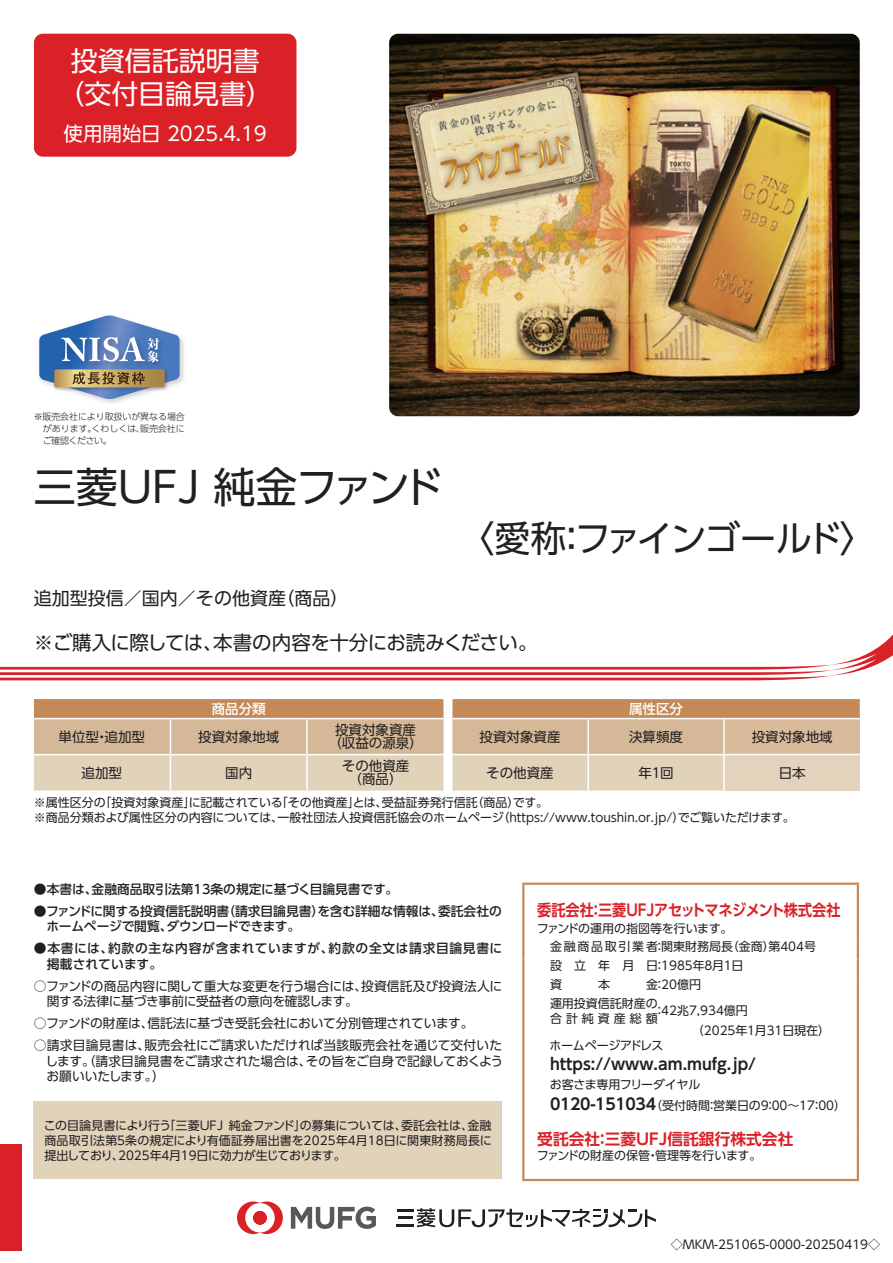
<style>
.page{position:relative;width:893px;height:1263px;background:#fff}
.page>*{position:absolute;margin:0;border:0;box-sizing:border-box;transform-origin:0 0}
.t1{font:42px "UD Shin Go Pro";letter-spacing:-.14em;color:#231f20}
.t2{font:36px "UD Shin Go Pro";letter-spacing:-.065em;color:#231f20}
.t3{font:27px/33px "UD Shin Go Pro";color:#fff;text-align:center}
.t4{font:19.5px "UD Shin Go Pro";letter-spacing:-.025em;color:#231f20}
.t5{font:19.5px "UD Shin Go Pro";color:#fff}
.t6{font:18px "UD Shin Go Pro";color:#231f20}
.t7{font:700 15.75px "UD Shin Go Pro De";letter-spacing:-.045em;color:#da2128;scale:.9 1}
.t8{font:700 15.75px "UD Shin Go Pro De";color:#231f20}
.t9{font:700 15.75px "UD Shin Go Pro De";letter-spacing:-.01em;color:#da2128}
.t10{font:13.5px/13.5px "UD Shin Go Pro";color:#231f20;text-align:center}
.t11{font:500 13.5px "UD Shin Go Pro";color:#fff}
.t12{font:12.75px/15.8px "UD Shin Go Pro";letter-spacing:-.01em;color:#231f20}
.t13{font:500 12.75px/15.8px "UD Shin Go Pro";color:#231f20}
.t14{font:500 12.75px/15.8px "UD Shin Go Pro";letter-spacing:.045em;color:#231f20}
.t15{font:12px/18.8px "UD Shin Go Pro";color:#231f20}
.t16{font:12px "UD Shin Go Pro";letter-spacing:-.03em;color:#231f20}
.t17{font:12px "UD Shin Go Pro";letter-spacing:.335em;color:#231f20}
.t18{font:300 9px/12px "UD Shin Go Pro";letter-spacing:-.01em;color:#231f20;text-align:justify}
.s1{font-family:"UD Shin Go Pro De";font-weight:700;font-size:15.75px}
</style>
<div class="page">
<svg style="left:0;top:634px;width:893px;height:46px"></svg>
<svg style="left:34px;top:699px;width:826px;height:91px;background:#d6b897"></svg>
<div style="left:724px;top:754px;width:136px;height:36px;background:#e3d2bc"></div>
<hr style="left:34px;top:718px;width:136px;height:1px;background:#fff">
<hr style="left:170px;top:718px;width:137px;height:1px;background:#fff">
<hr style="left:170px;top:719px;width:1px;height:35px;background:#fff">
<hr style="left:307px;top:718px;width:136px;height:1px;background:#fff">
<hr style="left:306px;top:719px;width:2px;height:35px;background:#fff">
<hr style="left:452px;top:718px;width:136px;height:1px;background:#fff">
<hr style="left:588px;top:718px;width:136px;height:1px;background:#fff">
<hr style="left:587px;top:719px;width:2px;height:35px;background:#fff">
<hr style="left:724px;top:718px;width:136px;height:1px;background:#fff">
<hr style="left:723px;top:719px;width:2px;height:35px;background:#fff">
<hr style="left:34px;top:754px;width:136px;height:1px;background:#fff">
<hr style="left:170px;top:754px;width:137px;height:1px;background:#fff">
<hr style="left:170px;top:755px;width:1px;height:36px;background:#fff">
<hr style="left:307px;top:754px;width:136px;height:1px;background:#fff">
<hr style="left:306px;top:755px;width:2px;height:36px;background:#fff">
<hr style="left:452px;top:754px;width:136px;height:1px;background:#fff">
<hr style="left:588px;top:754px;width:136px;height:1px;background:#fff">
<hr style="left:587px;top:755px;width:2px;height:36px;background:#fff">
<hr style="left:724px;top:754px;width:136px;height:1px;background:#fff">
<hr style="left:723px;top:755px;width:2px;height:36px;background:#fff">
<div style="left:34px;top:1101px;width:468px;height:78px;background:#e1d2ba"></div>
<img style="left:389px;top:34px;width:471px;height:382px">
<div style="left:35px;top:35px;width:260px;height:120px;background:#da2128;border-radius:8px"></div>
<div style="left:34px;top:34px;width:262px;height:123px;border:3px solid #da2128;border-radius:8px"></div>
<div style="left:0;top:1144px;width:21px;height:107px;background:#da2128"></div>
<hr style="left:396px;top:1224px;width:18px;height:3px;background:#231f20">
<svg style="left:397px;top:1208px;width:259px;height:19px"></svg>
<svg style="left:291px;top:1206px;width:85px;height:23px"></svg>
<svg style="left:237px;top:1201px;width:46px;height:33px"></svg>
<hr style="left:522px;top:882px;width:337px;height:3px;background:#c38a57">
<hr style="left:522px;top:885px;width:2px;height:56px;background:#c38a57">
<hr style="left:857px;top:885px;width:2px;height:56px;background:#c38a57">
<svg style="left:522px;top:941px;width:2px;height:56px"></svg>
<svg style="left:857px;top:941px;width:2px;height:56px"></svg>
<hr style="left:522px;top:997px;width:2px;height:27px;background:#c38a57">
<hr style="left:857px;top:997px;width:2px;height:27px;background:#c38a57">
<svg style="left:522px;top:1024px;width:2px;height:15px"></svg>
<svg style="left:857px;top:1024px;width:2px;height:15px"></svg>
<hr style="left:522px;top:1039px;width:2px;height:92px;background:#c38a57">
<hr style="left:857px;top:1039px;width:2px;height:92px;background:#c38a57">
<hr style="left:522px;top:1131px;width:2px;height:48px;background:#c38a57">
<hr style="left:857px;top:1131px;width:2px;height:48px;background:#c38a57">
<hr style="left:522px;top:1179px;width:337px;height:2px;background:#c38a57">
<svg style="left:39px;top:315px;width:141px;height:84px"></svg>
<h3 class="t3" style="left:57px;top:43px;width:217px">投資信託説明書（交付目論見書）</h3>
<h3 class="t5" style="left:64px;top:118px;width:205px">使用開始日 2025.４.19</h3>
<p class="t18" style="left:43px;top:411px;width:143px;text-indent:-9px">※販売会社により取扱いが異なる場合があります。くわしくは、販売会社にご確認ください。</p>
<h1 class="t1" style="left:34px;top:453px;width:411px">三菱ＵＦＪ 純金ファンド</h1>
<h3 class="t6" style="left:34px;top:584px;width:316px">追加型投信／国内／その他資産（商品）</h3>
<h2 class="t2" style="left:459px;top:509px;width:419px">〈愛称：ファインゴールド〉</h2>
<h3 class="t4" style="left:34px;top:627px;width:505px">※ご購入に際しては、本書の内容を十分にお読みください。</h3>
<p class="t11" style="left:212px;top:698px;width:55px">商品分類</p>
<p class="t11" style="left:629px;top:698px;width:55px">属性区分</p>
<p class="t10" style="left:59px;top:729px;width:88px">単位型・追加型</p>
<p class="t10" style="left:198px;top:729px;width:82px">投資対象地域</p>
<p class="t10" style="left:328px;top:723px;width:96px">投資対象資産（収益の源泉）</p>
<p class="t10" style="left:479px;top:729px;width:82px">投資対象資産</p>
<p class="t10" style="left:629px;top:729px;width:55px">決算頻度</p>
<p class="t10" style="left:752px;top:729px;width:83px">投資対象地域</p>
<p class="t10" style="left:82px;top:765px;width:42px">追加型</p>
<p class="t10" style="left:225px;top:765px;width:28px">国内</p>
<p class="t10" style="left:342px;top:759px;width:69px">その他資産（商品）</p>
<p class="t10" style="left:486px;top:765px;width:69px">その他資産</p>
<p class="t10" style="left:638px;top:765px;width:37px">年１回</p>
<p class="t10" style="left:779px;top:765px;width:28px">日本</p>
<p class="t15" style="left:34px;top:795px;width:762px;line-height:15px">※属性区分の「投資対象資産」に記載されている「その他資産」とは、受益証券発行信託（商品）です。<br>※商品分類および属性区分の内容については、一般社団法人投資信託協会のホームページ（https://www.toushin.or.jp/）でご覧いただけます。</p>
<p class="t13" style="left:34px;top:881px;width:366px">●本書は、金融商品取引法第13条の規定に基づく目論見書です。</p>
<p class="t13" style="left:46px;top:902px;width:457px;text-indent:-12px">●ファンドに関する投資信託説明書（請求目論見書）を含む詳細な情報は、委託会社のホームページで閲覧、ダウンロードできます。</p>
<p class="t14" style="left:47px;top:940px;width:457px;text-indent:-13px">●本書には、約款の主な内容が含まれていますが、約款の全文は請求目論見書に掲載されています。</p>
<p class="t12" style="left:47px;top:977px;width:457px;text-indent:-13px">○ファンドの商品内容に関して重大な変更を行う場合には、投資信託及び投資法人に関する法律に基づき事前に受益者の意向を確認します。</p>
<p class="t12" style="left:34px;top:1015px;width:441px">○ファンドの財産は、信託法に基づき受託会社において分別管理されています。</p>
<p class="t12" style="left:45px;top:1037px;width:459px;text-align:justify;text-indent:-12px">○請求目論見書は、販売会社にご請求いただければ当該販売会社を通じて交付いたします。（請求目論見書をご請求された場合は、その旨をご自身で記録しておくようお願いいたします。）</p>
<p class="t15" style="left:44px;top:1117px;width:450px;line-height:15px;text-align:justify">この目論見書により行う「三菱ＵＦＪ 純金ファンド」の募集については、委託会社は、金融商品取引法第５条の規定により有価証券届出書を2025年４月18日に関東財務局長に提出しており、2025年４月19日に効力が生じております。</p>
<h3 class="t7" style="left:537px;top:897px;width:338px">委託会社：三菱ＵＦＪアセットマネジメント株式会社</h3>
<p class="t15" style="left:550px;top:918px;width:268px;text-indent:-13px">ファンドの運用の指図等を行います。<br>金融商品取引業者：関東財務局長（金商）第404号設 立 年 月 日：1985年８月１日<br>資</p>
<p class="t15" style="left:550px;top:974px;width:153px;text-indent:96px">金：20億円運用投資信託財産の</p>
<p class="t17" style="left:550px;top:1008px;width:109px">合計純資産総額</p>
<p class="t15" style="left:692px;top:1000px;width:140px;line-height:19.5px;text-indent:-38px">：42兆7,934億円<br>（2025年１月31日現在）</p>
<p class="t16" style="left:550px;top:1035px;width:115px">ホームページアドレス</p>
<h3 class="t8" style="left:550px;top:1051px;width:208px">https://www.am.mufg.jp/</h3>
<p class="t15" style="left:550px;top:1074px;width:298px;line-height:21px">お客さま専用フリーダイヤル<br><span class="s1">0120-151034</span>（受付時間：営業日の９：00～17：00）</p>
<h3 class="t9" style="left:537px;top:1126px;width:258px">受託会社：三菱ＵＦＪ信託銀行株式会社</h3>
<p class="t15" style="left:537px;top:1145px;width:226px">ファンドの財産の保管・管理等を行います。</p>
<p class="t15" style="left:598px;top:974px;width:13px">本</p>
<p class="t15" style="left:671px;top:1234px;width:211px">◇MKM-251065-0000-20250419◇</p>
</div>
